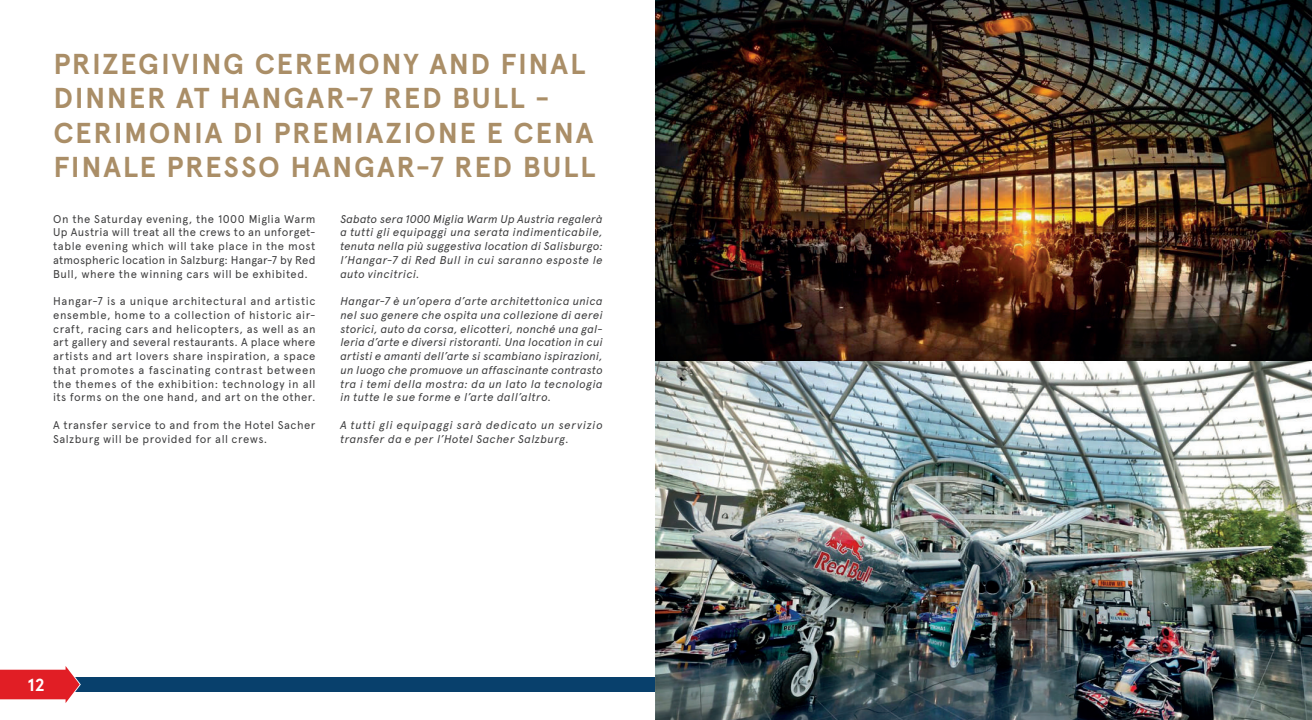
<style>
.page{position:relative;width:1312px;height:720px;background:#fff}
.page>*{position:absolute;margin:0;border:0;box-sizing:border-box;transform-origin:0 0}
.t1{font:700 28.75px/34.5px "Apercu";letter-spacing:.06em;color:#aa8e67}
.t2{font:700 17.5px "Apercu";color:#fff}
.t3{font:11.25px/13.8px "Apercu";letter-spacing:.04em;color:#3e3e3f;text-align:justify}
.t4{font:italic 11.25px/13.8px "Apercu";letter-spacing:.035em;color:#3e3e3f;text-align:justify}
.s1{font-style:normal}
</style>
<div class="page">
<div style="left:0;top:677px;width:1311px;height:14px;background:#08406c"></div>
<svg style="left:0;top:666px;width:81px;height:37px"></svg>
<img style="left:656px;top:0;width:655px;height:719px">
<h1 class="t1" style="left:53px;top:46px;width:543px">PRIZEGIVING CEREMONY AND FINAL<br>DINNER AT HANGAR-7 RED BULL -<br>CERIMONIA DI PREMIAZIONE E CENA<br>FINALE PRESSO HANGAR-7 RED BULL</h1>
<p class="t3" style="left:53px;top:211px;width:264px">On the Saturday evening, the 1000 Miglia Warm Up Austria will treat all the crews to an unforget&shy;table evening which will take place in the most atmospheric location in Salzburg: Hangar-7 by Red Bull, where the winning cars will be exhibited.</p>
<p class="t3" style="left:53px;top:294px;width:264px">Hangar-7 is a unique architectural and artistic ensemble, home to a collection of historic air&shy;craft, racing cars and helicopters, as well as an art gallery and several restaurants. A place where artists and art lovers share inspiration, a space that promotes a fascinating contrast between the themes of the exhibition: technology in all its forms on the one hand, and art on the other.</p>
<p class="t3" style="left:53px;top:418px;width:264px">A transfer service to and from the Hotel Sacher<br>Salzburg will be provided for all crews.</p>
<p class="t4" style="left:340px;top:211px;width:264px">Sabato sera 1000 Miglia Warm Up Austria regalerà a tutti gli equipaggi una serata indimenticabile, tenuta nella più suggestiva location di Salisburgo: l’Hangar-7 di Red Bull in cui saranno esposte le auto vincitrici.</p>
<p class="t4" style="left:340px;top:293px;width:264px">Hangar-7 è un’opera d’arte architettonica unica nel suo genere che ospita una collezione di aerei storici, auto da corsa, elicotteri, nonché una gal&shy;leria d’arte e diversi ristoranti. Una location in cui artisti e amanti dell’arte si scambiano ispirazioni, un luogo che promuove un affascinante contrasto tra i temi della mostra: da un lato la tecnologia in tutte le sue forme e l’arte dall’altro.</p>
<p class="t4" style="left:340px;top:417px;width:264px">A tutti gli equipaggi sarà dedicato un servizio transfer da e per l’Hotel Sacher Salzburg<span class="s1">.</span></p>
<h2 class="t2" style="left:28px;top:673px;width:19px">12</h2>
</div>
